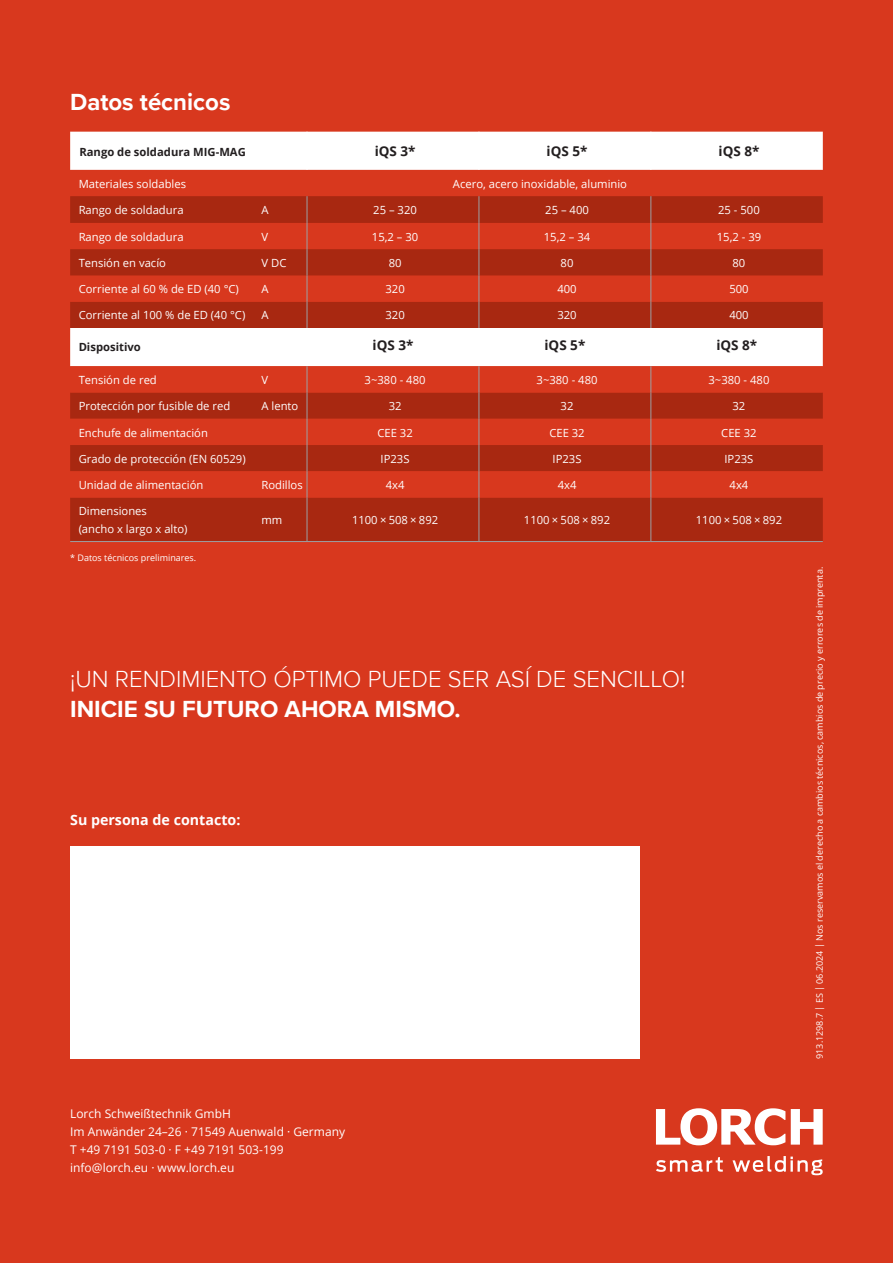
<style>
.page{position:relative;width:893px;height:1263px;background:#d8381e}
.page>*{position:absolute;margin:0;border:0;box-sizing:border-box;transform-origin:0 0}
.t1{font:300 24px "Proxima Nova";color:#fff}
.Headline_Proxima_Regular_36_auf_40{font:700 24px "Proxima Nova";color:#fff}
.t2{font:700 14.25px "Open Sans";color:#fff}
.LORCH-TAB-Head{font:700 13.5px "Open Sans";color:#231f20}
.t3{font:12px "Open Sans";color:#fff}
.LORCH-Fließtext_7_5{font:11.25px "Open Sans";color:#fff}
.LORCH-TAB-Head_grau{font:700 11.25px "Open Sans";color:#231f20}
.t4{font:9px "Open Sans";color:#fff}
</style>
<div class="page">
<div style="left:70px;top:846px;width:570px;height:213px;background:#fff"></div>
<svg style="left:656px;top:1108px;width:129px;height:37px"></svg>
<svg style="left:791px;top:1109px;width:32px;height:35px"></svg>
<svg style="left:656px;top:1156px;width:167px;height:19px"></svg>
<div style="left:70px;top:132px;width:753px;height:38px;background:#fff"></div>
<svg style="left:70px;top:328px;width:753px;height:213px;background:#d08b7f"></svg>
<svg style="left:70px;top:366px;width:753px;height:131px"></svg>
<hr style="left:70px;top:541px;width:183px;height:1px;background:#9ca0a4">
<hr style="left:253px;top:541px;width:54px;height:1px;background:#9ca0a4">
<hr style="left:307px;top:541px;width:172px;height:1px;background:#9ca0a4">
<hr style="left:479px;top:541px;width:172px;height:1px;background:#9ca0a4">
<hr style="left:307px;top:132px;width:1px;height:38px;background:#fff">
<hr style="left:479px;top:132px;width:1px;height:38px;background:#fff">
<svg style="left:307px;top:366px;width:1px;height:131px"></svg>
<svg style="left:479px;top:366px;width:1px;height:131px"></svg>
<hr style="left:307px;top:497px;width:1px;height:44px;background:#9ca0a4">
<hr style="left:479px;top:497px;width:1px;height:44px;background:#9ca0a4">
<hr style="left:651px;top:132px;width:1px;height:38px;background:#fff">
<svg style="left:70px;top:196px;width:753px;height:132px"></svg>
<svg style="left:651px;top:366px;width:1px;height:131px"></svg>
<hr style="left:651px;top:497px;width:1px;height:44px;background:#9ca0a4">
<hr style="left:651px;top:541px;width:172px;height:1px;background:#9ca0a4">
<p class="Headline_Proxima_Regular_36_auf_40" style="left:70px;top:84px;width:162px">Datos técnicos</p>
<p class="LORCH-TAB-Head_grau" style="left:79px;top:144px;width:168px">Rango de soldadura MIG-MAG</p>
<p class="LORCH-TAB-Head" style="left:375px;top:141px;width:42px">iQS 3*</p>
<p class="LORCH-TAB-Head" style="left:547px;top:141px;width:42px">iQS 5*</p>
<p class="LORCH-TAB-Head" style="left:718px;top:141px;width:42px">iQS 8*</p>
<p class="LORCH-Fließtext_7_5" style="left:79px;top:176px;width:109px">Materiales soldables</p>
<p class="LORCH-Fließtext_7_5" style="left:453px;top:176px;width:176px">Acero, acero inoxidable, aluminio</p>
<p class="LORCH-Fließtext_7_5" style="left:79px;top:202px;width:106px">Rango de soldadura</p>
<p class="LORCH-Fließtext_7_5" style="left:261px;top:202px;width:9px">A</p>
<p class="LORCH-Fließtext_7_5" style="left:373px;top:202px;width:45px">25 – 320</p>
<p class="LORCH-Fließtext_7_5" style="left:545px;top:202px;width:45px">25 – 400</p>
<p class="LORCH-Fließtext_7_5" style="left:718px;top:202px;width:43px">25 - 500</p>
<p class="LORCH-Fließtext_7_5" style="left:79px;top:229px;width:106px">Rango de soldadura</p>
<p class="LORCH-Fließtext_7_5" style="left:261px;top:229px;width:8px">V</p>
<p class="LORCH-Fließtext_7_5" style="left:372px;top:229px;width:48px">15,2 – 30</p>
<p class="LORCH-Fließtext_7_5" style="left:544px;top:229px;width:48px">15,2 – 34</p>
<p class="LORCH-Fließtext_7_5" style="left:717px;top:229px;width:46px">15,2 - 39</p>
<p class="LORCH-Fließtext_7_5" style="left:79px;top:255px;width:89px">Tensión en vacío</p>
<p class="LORCH-Fließtext_7_5" style="left:261px;top:255px;width:26px">V DC</p>
<p class="LORCH-Fließtext_7_5" style="left:389px;top:255px;width:14px">80</p>
<p class="LORCH-Fließtext_7_5" style="left:561px;top:255px;width:14px">80</p>
<p class="LORCH-Fließtext_7_5" style="left:732px;top:255px;width:14px">80</p>
<p class="LORCH-Fließtext_7_5" style="left:79px;top:281px;width:162px">Corriente al 60 % de ED (40 °C)</p>
<p class="LORCH-Fließtext_7_5" style="left:261px;top:281px;width:9px">A</p>
<p class="LORCH-Fließtext_7_5" style="left:385px;top:281px;width:21px">320</p>
<p class="LORCH-Fließtext_7_5" style="left:557px;top:281px;width:21px">400</p>
<p class="LORCH-Fließtext_7_5" style="left:729px;top:281px;width:21px">500</p>
<p class="LORCH-Fließtext_7_5" style="left:79px;top:308px;width:168px">Corriente al 100 % de ED (40 °C)</p>
<p class="LORCH-Fließtext_7_5" style="left:261px;top:308px;width:9px">A</p>
<p class="LORCH-Fließtext_7_5" style="left:385px;top:308px;width:21px">320</p>
<p class="LORCH-Fließtext_7_5" style="left:557px;top:308px;width:21px">320</p>
<p class="LORCH-Fließtext_7_5" style="left:729px;top:308px;width:21px">400</p>
<p class="LORCH-TAB-Head_grau" style="left:79px;top:339px;width:64px">Dispositivo</p>
<p class="LORCH-TAB-Head" style="left:373px;top:335px;width:42px">iQS 3*</p>
<p class="LORCH-TAB-Head" style="left:544px;top:335px;width:42px">iQS 5*</p>
<p class="LORCH-TAB-Head" style="left:716px;top:335px;width:42px">iQS 8*</p>
<p class="LORCH-Fließtext_7_5" style="left:79px;top:372px;width:80px">Tensión de red</p>
<p class="LORCH-Fließtext_7_5" style="left:261px;top:372px;width:8px">V</p>
<p class="LORCH-Fließtext_7_5" style="left:365px;top:372px;width:62px">3~380 - 480</p>
<p class="LORCH-Fließtext_7_5" style="left:537px;top:372px;width:62px">3~380 - 480</p>
<p class="LORCH-Fließtext_7_5" style="left:708px;top:372px;width:62px">3~380 - 480</p>
<p class="LORCH-Fließtext_7_5" style="left:79px;top:398px;width:153px">Protección por fusible de red</p>
<p class="LORCH-Fließtext_7_5" style="left:261px;top:398px;width:38px">A lento</p>
<p class="LORCH-Fließtext_7_5" style="left:389px;top:398px;width:14px">32</p>
<p class="LORCH-Fließtext_7_5" style="left:561px;top:398px;width:14px">32</p>
<p class="LORCH-Fließtext_7_5" style="left:732px;top:398px;width:14px">32</p>
<p class="LORCH-Fließtext_7_5" style="left:79px;top:425px;width:131px">Enchufe de alimentación</p>
<p class="LORCH-Fließtext_7_5" style="left:377px;top:425px;width:37px">CEE 32</p>
<p class="LORCH-Fließtext_7_5" style="left:549px;top:425px;width:37px">CEE 32</p>
<p class="LORCH-Fließtext_7_5" style="left:721px;top:425px;width:37px">CEE 32</p>
<p class="LORCH-Fließtext_7_5" style="left:79px;top:451px;width:169px">Grado de protección (EN 60529)</p>
<p class="LORCH-Fließtext_7_5" style="left:381px;top:451px;width:30px">IP23S</p>
<p class="LORCH-Fließtext_7_5" style="left:553px;top:451px;width:30px">IP23S</p>
<p class="LORCH-Fließtext_7_5" style="left:724px;top:451px;width:30px">IP23S</p>
<p class="LORCH-Fließtext_7_5" style="left:79px;top:477px;width:126px">Unidad de alimentación</p>
<p class="LORCH-Fließtext_7_5" style="left:261px;top:477px;width:43px">Rodillos</p>
<p class="LORCH-Fließtext_7_5" style="left:386px;top:477px;width:20px">4x4</p>
<p class="LORCH-Fließtext_7_5" style="left:558px;top:477px;width:20px">4x4</p>
<p class="LORCH-Fließtext_7_5" style="left:730px;top:477px;width:20px">4x4</p>
<p class="LORCH-Fließtext_7_5" style="left:79px;top:503px;width:70px">Dimensiones</p>
<p class="LORCH-Fließtext_7_5" style="left:79px;top:521px;width:110px">(ancho x largo x alto)</p>
<p class="LORCH-Fließtext_7_5" style="left:261px;top:512px;width:22px">mm</p>
<p class="LORCH-Fließtext_7_5" style="left:352px;top:512px;width:88px">1100 × 508 × 892</p>
<p class="LORCH-Fließtext_7_5" style="left:524px;top:512px;width:88px">1100 × 508 × 892</p>
<p class="LORCH-Fließtext_7_5" style="left:696px;top:512px;width:88px">1100 × 508 × 892</p>
<p class="t4" style="left:70px;top:552px;width:128px">* Datos técnicos preliminares.</p>
<p class="t1" style="left:70px;top:661px;width:617px">¡UN RENDIMIENTO ÓPTIMO PUEDE SER ASÍ DE SENCILLO!</p>
<p class="Headline_Proxima_Regular_36_auf_40" style="left:70px;top:691px;width:392px">INICIE SU FUTURO AHORA MISMO.</p>
<p class="t2" style="left:70px;top:810px;width:172px">Su persona de contacto:</p>
<p class="t3" style="left:70px;top:1105px;width:162px">Lorch Schweißtechnik GmbH</p>
<p class="t3" style="left:70px;top:1123px;width:276px">Im Anwänder 24–26 · 71549 Auenwald · Germany</p>
<p class="t3" style="left:70px;top:1141px;width:215px">T +49 7191 503-0 · F +49 7191 503-199</p>
<p class="t3" style="left:70px;top:1159px;width:166px">info@lorch.eu · www.lorch.eu</p>
<p class="t4" style="left:813px;top:1059px;width:493px;rotate:-90deg">913.1298.7 | ES | 06.2024 | Nos reservamos el derecho a cambios técnicos, cambios de precio y errores de imprenta.</p>
</div>
